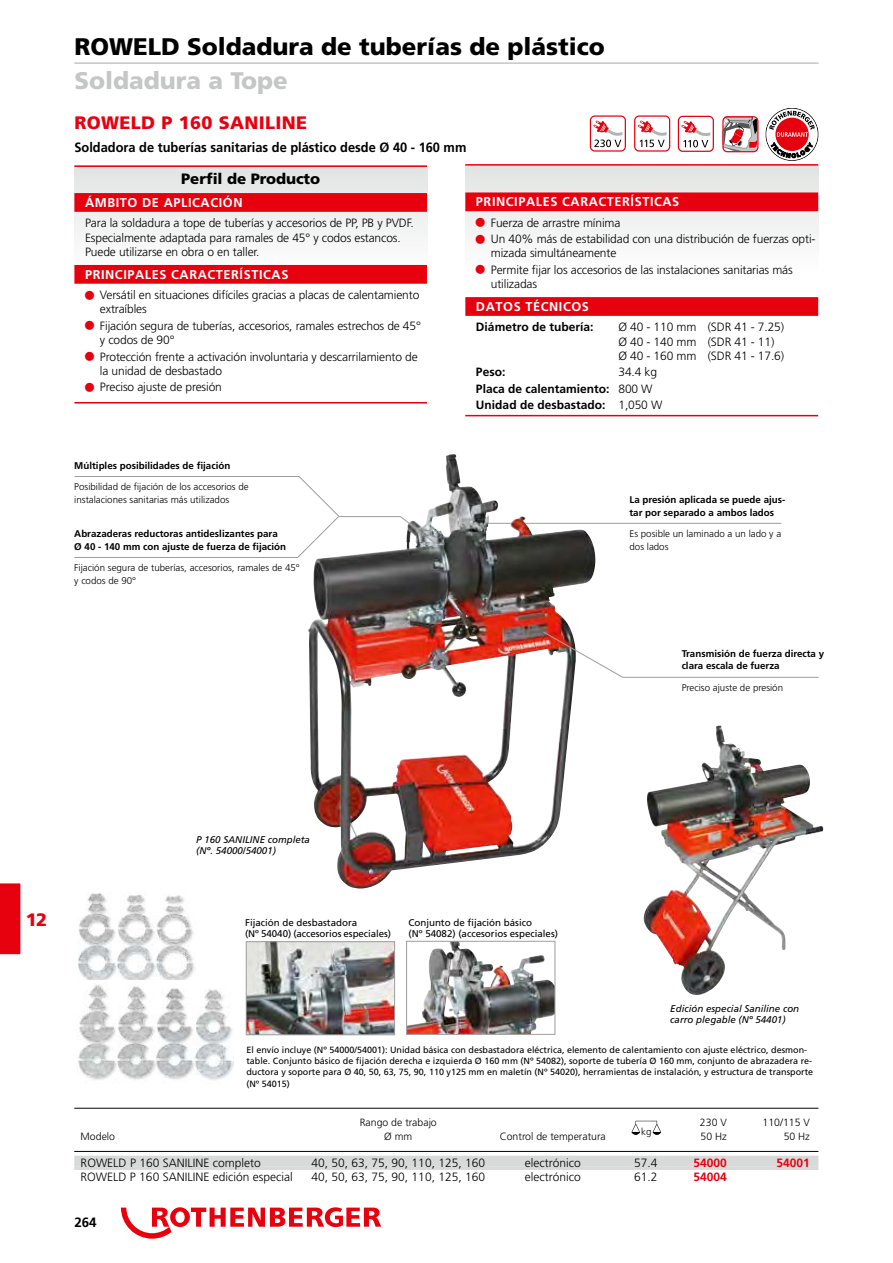
<style>
.page{position:relative;width:893px;height:1263px;background:#fff}
.page>*{position:absolute;margin:0;border:0;box-sizing:border-box;transform-origin:0 0}
.t1{font:900 24px "Frutiger LT";color:#000}
.t2{font:900 24px "Frutiger LT";color:#c5c7c7}
.t3{font:900 18px "Frutiger LT";letter-spacing:.02em;color:#e7000e}
.t4{font:900 15px "Frutiger LT";letter-spacing:-.005em;color:#000}
.t5{font:700 13.5px "Frutiger LT";color:#000;scale:.95 1}
.t6{font:700 13.5px "Frutiger LT";color:#000}
.t7{font:700 12.75px "Frutiger LT";letter-spacing:.045em;color:#fff}
.t8{font:300 12px/14.2px "Frutiger LT";letter-spacing:-.01em;color:#000}
.t9{font:700 12px/16.4px "Frutiger LT";color:#000}
.t10{font:700 12px "Frutiger LT";color:#e7000e}
.t11{font:300 10.5px "Frutiger LT";color:#000}
.t12{font:700 9.75px/12.8px "Frutiger LT";color:#000}
.t13{font:300 9.75px/12.8px "Frutiger LT";color:#000}
.t14{font:9.75px/11.2px "Frutiger LT";color:#000}
.t15{font:italic 9.75px/11.2px "Frutiger LT";color:#000}
.t16{font:300 9.75px "Frutiger";color:#000}
.t17{font:9px/11.2px "Frutiger LT";color:#000}
.s1{font-weight:300}
</style>
<div class="page">
<svg style="left:0;top:883px;width:21px;height:72px;background:#e80b19"></svg>
<div style="left:74px;top:166px;width:353px;height:109px;background:linear-gradient(to right,#f0f0f0,#f0f0f0)"></div>
<svg style="left:465px;top:166px;width:353px;height:71px"></svg>
<img style="left:79px;top:893px;width:116px;height:87px">
<img style="left:78px;top:985px;width:156px;height:95px">
<img style="left:248px;top:943px;width:145px;height:90px">
<div style="left:246px;top:941px;width:149px;height:94px;border:1px solid #9d9e9e"></div>
<img style="left:408px;top:943px;width:145px;height:89px">
<div style="left:406px;top:941px;width:149px;height:93px;border:1px solid #9d9e9e"></div>
<img style="left:643px;top:726px;width:103px;height:269px">
<svg style="left:121px;top:1207px;width:260px;height:31px"></svg>
<hr style="left:74px;top:62px;width:745px;height:2px;background:#c5c7c7">
<hr style="left:74px;top:165px;width:353px;height:2px;background:#e7000e">
<div style="left:74px;top:193px;width:353px;height:19px;background:#e7000e"></div>
<div style="left:74px;top:265px;width:353px;height:19px;background:#e7000e"></div>
<hr style="left:74px;top:402px;width:353px;height:1px;background:#e7000e">
<svg style="left:678px;top:116px;width:36px;height:36px"></svg>
<svg style="left:722px;top:116px;width:36px;height:36px"></svg>
<svg style="left:634px;top:115px;width:36px;height:37px"></svg>
<svg style="left:590px;top:115px;width:36px;height:37px"></svg>
<div style="left:465px;top:192px;width:353px;height:19px;background:#e7000e"></div>
<div style="left:465px;top:297px;width:353px;height:19px;background:#e7000e"></div>
<hr style="left:465px;top:164px;width:353px;height:2px;background:#e7000e">
<hr style="left:465px;top:415px;width:353px;height:1px;background:#e7000e">
<hr style="left:74px;top:1108px;width:744px;height:1px;background:#000">
<hr style="left:74px;top:1151px;width:744px;height:1px;background:#000">
<div style="left:74px;top:1156px;width:744px;height:11px;background:#d8dada"></div>
<hr style="left:74px;top:1167px;width:744px;height:3px;background:#d8dada">
<svg style="left:631px;top:1121px;width:30px;height:14px"></svg>
<svg style="left:765px;top:108px;width:53px;height:53px"></svg>
<hr style="left:459px;top:523px;width:322px;height:1px;background:#9d9e9e">
<hr style="left:623px;top:677px;width:196px;height:1px;background:#9d9e9e">
<hr style="left:74px;top:476px;width:225px;height:1px;background:#9d9e9e">
<hr style="left:74px;top:557px;width:224px;height:1px;background:#9d9e9e">
<svg style="left:297px;top:476px;width:11px;height:82px"></svg>
<img style="left:308px;top:454px;width:287px;height:435px">
<svg style="left:542px;top:631px;width:82px;height:47px"></svg>
<svg style="left:399px;top:515px;width:37px;height:29px"></svg>
<svg style="left:476px;top:218px;width:13px;height:9px"></svg>
<svg style="left:476px;top:234px;width:13px;height:3px"></svg>
<h1 class="t1" style="left:74px;top:32px;width:532px">ROWELD Soldadura de tuberías de plástico</h1>
<h1 class="t2" style="left:74px;top:66px;width:215px">Soldadura a Tope</h1>
<h2 class="t3" style="left:74px;top:112px;width:234px">ROWELD P 160 SANILINE</h2>
<p class="t5" style="left:74px;top:139px;width:414px">Soldadora de tuberías sanitarias de plástico desde Ø 40 - 160 mm</p>
<p class="t4" style="left:181px;top:170px;width:141px">Perfil de Producto</p>
<p class="t7" style="left:85px;top:195px;width:159px">ÁMBITO DE APLICACIÓN</p>
<p class="t8" style="left:85px;top:216px;width:330px">Para la soldadura a tope de tuberías y accesorios de PP, PB y PVDF.<br>Especialmente adaptada para ramales de 45° y codos estancos.<br>Puede utilizarse en obra o en taller.</p>
<p class="t7" style="left:85px;top:267px;width:205px">PRINCIPALES CARACTERÍSTICAS</p>
<p class="t8" style="left:100px;top:288px;width:321px">Versátil en situaciones difíciles gracias a placas de calentamiento extraíbles</p>
<p class="t8" style="left:100px;top:319px;width:322px">Fijación segura de tuberías, accesorios, ramales estrechos de 45° y codos de 90°</p>
<p class="t8" style="left:100px;top:349px;width:319px">Protección frente a activación involuntaria y descarrilamiento de la unidad de desbastado</p>
<p class="t8" style="left:100px;top:380px;width:124px">Preciso ajuste de presión</p>
<p class="t7" style="left:476px;top:194px;width:205px">PRINCIPALES CARACTERÍSTICAS</p>
<p class="t8" style="left:491px;top:215px;width:326px;line-height:16.4px">Fuerza de arrastre mínima<br>Un 40% más de estabilidad con una distribución de fuerzas opti-</p>
<p class="t8" style="left:491px;top:245px;width:303px;line-height:16.4px">mizada simultáneamente<br>Permite fijar los accesorios de las instalaciones sanitarias más</p>
<p class="t8" style="left:491px;top:277px;width:48px">utilizadas</p>
<p class="t7" style="left:476px;top:299px;width:115px">DATOS TÉCNICOS</p>
<p class="t9" style="left:476px;top:319px;width:119px">Diámetro de tubería:</p>
<p class="t8" style="left:618px;top:320px;width:167px">Ø 40 - 110 mm (SDR 41 - 7.25)<br>Ø 40 - 140 mm (SDR 41 - 11)<br>Ø 40 - 160 mm (SDR 41 - 17.6)</p>
<p class="t9" style="left:476px;top:364px;width:31px">Peso:</p>
<p class="t9" style="left:476px;top:364px;width:188px;text-indent:142px"><span class="s1">34.4 kg<br></span>Placa de calentamiento: <span class="s1">800 W<br></span>Unidad de desbastado: <span class="s1">1,050 W</span></p>
<p class="t12" style="left:74px;top:459px;width:158px">Múltiples posibilidades de fijación</p>
<p class="t13" style="left:74px;top:481px;width:176px">Posibilidad de fijación de los accesorios de instalaciones sanitarias más utilizados</p>
<p class="t12" style="left:74px;top:527px;width:213px">Abrazaderas reductoras antideslizantes para<br>Ø 40 - 140 mm con ajuste de fuerza de fijación</p>
<p class="t13" style="left:74px;top:562px;width:227px">Fijación segura de tuberías, accesorios, ramales de 45° y codos de 90°</p>
<p class="t12" style="left:629px;top:493px;width:157px">La presión aplicada se puede ajus&shy;tar por separado a ambos lados</p>
<p class="t13" style="left:629px;top:528px;width:153px">Es posible un laminado a un lado y a dos lados</p>
<p class="t12" style="left:682px;top:647px;width:144px">Transmisión de fuerza directa y clara escala de fuerza</p>
<p class="t13" style="left:682px;top:681px;width:103px">Preciso ajuste de presión</p>
<h2 class="t3" style="left:26px;top:909px;width:23px">12</h2>
<p class="t15" style="left:196px;top:834px;width:115px">P 160 SANILINE completa (Nº. 54000/54001)</p>
<p class="t14" style="left:245px;top:917px;width:148px">Fijación de desbastadora<br>(Nº 54040) (accesorios especiales)</p>
<p class="t14" style="left:408px;top:917px;width:151px">Conjunto de fijación básico<br>(Nº 54082) (accesorios especiales)</p>
<p class="t15" style="left:670px;top:1003px;width:130px">Edición especial Saniline con carro plegable (Nº 54401)</p>
<p class="t17" style="left:246px;top:1044px;width:568px">El envío incluye (Nº 54000/54001): Unidad básica con desbastadora eléctrica, elemento de calentamiento con ajuste eléctrico, desmon&shy;table. Conjunto básico de fijación derecha e izquierda Ø 160 mm (Nº 54082), soporte de tubería Ø 160 mm, conjunto de abrazadera re&shy;ductora y soporte para Ø 40, 50, 63, 75, 90, 110 y125 mm en maletín (Nº 54020), herramientas de instalación, y estructura de transporte (Nº 54015)</p>
<p class="t11" style="left:360px;top:1116px;width:79px">Rango de trabajo</p>
<p class="t11" style="left:700px;top:1116px;width:28px">230 V</p>
<p class="t11" style="left:763px;top:1116px;width:49px">110/115 V</p>
<p class="t11" style="left:81px;top:1130px;width:36px">Modelo</p>
<p class="t11" style="left:384px;top:1130px;width:29px">Ø mm</p>
<p class="t11" style="left:500px;top:1130px;width:107px">Control de temperatura</p>
<p class="t16" style="left:641px;top:1126px;width:12px">kg</p>
<p class="t11" style="left:701px;top:1130px;width:28px">50 Hz</p>
<p class="t11" style="left:784px;top:1130px;width:28px">50 Hz</p>
<p class="t8" style="left:81px;top:1156px;width:182px">ROWELD P 160 SANILINE completo</p>
<p class="t8" style="left:312px;top:1156px;width:175px">40, 50, 63, 75, 90, 110, 125, 160</p>
<p class="t8" style="left:525px;top:1156px;width:57px">electrónico</p>
<p class="t8" style="left:634px;top:1156px;width:25px">57.4</p>
<p class="t10" style="left:693px;top:1155px;width:35px">54000</p>
<p class="t10" style="left:777px;top:1155px;width:35px">54001</p>
<p class="t8" style="left:81px;top:1170px;width:214px">ROWELD P 160 SANILINE edición especial</p>
<p class="t8" style="left:312px;top:1170px;width:175px">40, 50, 63, 75, 90, 110, 125, 160</p>
<p class="t8" style="left:525px;top:1170px;width:57px">electrónico</p>
<p class="t8" style="left:634px;top:1170px;width:25px">61.2</p>
<p class="t10" style="left:693px;top:1170px;width:35px">54004</p>
<p class="t6" style="left:74px;top:1214px;width:24px">264</p>
</div>
